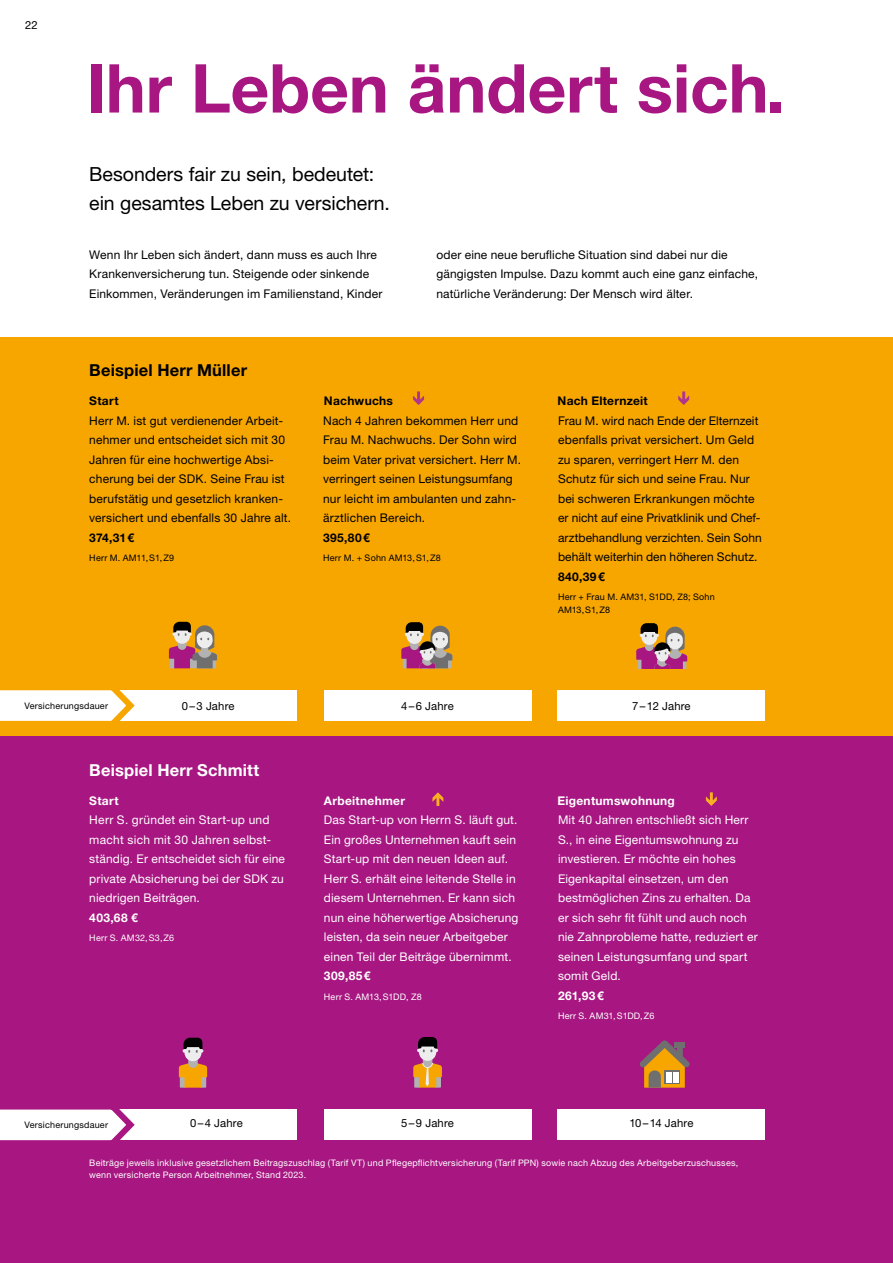
<style>
.page{position:relative;width:893px;height:1263px;background:#fff}
.page>*{position:absolute;margin:0;border:0;box-sizing:border-box;transform-origin:0 0}
.t1{font:700 67.5px "Helvetica Neue LT Std";color:#a71681}
.t2{font:19.5px/29.2px "Helvetica Neue LT Std";color:#000}
.t3{font:700 16.5px "Helvetica Neue LT Std";letter-spacing:.01em;color:#fff}
.t4{font:700 16.5px "Helvetica Neue LT Std";letter-spacing:.01em;color:#000}
.t5{font:12px/19.5px "Helvetica Neue LT Std";letter-spacing:.015em;color:#000}
.t6{font:12px/19.5px "Helvetica Neue LT Std";letter-spacing:.015em;color:#fff}
.t7{font:700 12px "Helvetica Neue LT Std";letter-spacing:.025em;color:#fff}
.t8{font:700 12px "Helvetica Neue LT Std";letter-spacing:.025em;color:#000}
.t9{font:11.25px "Helvetica Neue LT Std";letter-spacing:.015em;color:#000}
.t10{font:9px/12.8px "Helvetica Neue LT Std";letter-spacing:.025em;color:#fff}
.t11{font:9px/12.8px "Helvetica Neue LT Std";letter-spacing:.025em;color:#000}
</style>
<div class="page">
<div style="left:0;top:337px;width:893px;height:400px;background:#f7a600"></div>
<div style="left:0;top:737px;width:893px;height:526px;background:#a71681"></div>
<svg style="left:169px;top:621px;width:48px;height:47px"></svg>
<svg style="left:413px;top:391px;width:11px;height:14px"></svg>
<svg style="left:678px;top:391px;width:11px;height:14px"></svg>
<svg style="left:432px;top:792px;width:11px;height:14px"></svg>
<svg style="left:706px;top:792px;width:11px;height:14px"></svg>
<svg style="left:179px;top:1037px;width:28px;height:51px"></svg>
<svg style="left:401px;top:622px;width:51px;height:46px"></svg>
<svg style="left:636px;top:623px;width:51px;height:45px"></svg>
<svg style="left:413px;top:1037px;width:29px;height:50px"></svg>
<svg style="left:639px;top:1040px;width:51px;height:48px"></svg>
<div style="left:106px;top:690px;width:191px;height:31px;background:#fff"></div>
<div style="left:324px;top:690px;width:207px;height:31px;background:#fff"></div>
<div style="left:557px;top:690px;width:208px;height:31px;background:#fff"></div>
<svg style="left:0;top:690px;width:135px;height:31px;background:#fef8ec"></svg>
<div style="left:106px;top:1109px;width:191px;height:31px;background:#fff"></div>
<div style="left:324px;top:1109px;width:207px;height:31px;background:#fff"></div>
<div style="left:557px;top:1109px;width:208px;height:31px;background:#fff"></div>
<svg style="left:0;top:1109px;width:135px;height:32px;background:#f6e7f2"></svg>
<p class="t9" style="left:25px;top:19px;width:14px">22</p>
<h1 class="t1" style="left:86px;top:47px;width:700px">Ihr Leben ändert sich.</h1>
<h2 class="t2" style="left:89px;top:159px;width:302px">Besonders fair zu sein, bedeutet: ein gesamtes Leben zu versichern.</h2>
<p class="t5" style="left:89px;top:245px;width:295px">Wenn Ihr Leben sich ändert, dann muss es auch Ihre<br>Krankenversicherung tun. Steigende oder sinkende<br>Einkommen, Veränderungen im Familienstand, Kinder</p>
<p class="t5" style="left:436px;top:245px;width:323px">oder eine neue berufliche Situation sind dabei nur die gängigsten Impulse. Dazu kommt auch eine ganz einfache, natürliche Veränderung: Der Mensch wird älter.</p>
<h3 class="t4" style="left:89px;top:360px;width:159px">Beispiel Herr Müller</h3>
<p class="t5" style="left:89px;top:410px;width:203px">Herr M. ist gut verdienender Arbeit&shy;nehmer und entscheidet sich mit 30<br>Jahren für eine hochwertige Absi&shy;cherung bei der SDK. Seine Frau ist berufstätig und gesetzlich kranken&shy;versichert und ebenfalls 30 Jahre alt.</p>
<p class="t8" style="left:89px;top:530px;width:46px">374,31€</p>
<p class="t11" style="left:89px;top:551px;width:86px">Herr M. AM11,S1,Z9</p>
<p class="t8" style="left:89px;top:393px;width:31px">Start</p>
<p class="t8" style="left:324px;top:393px;width:71px">Nachwuchs</p>
<p class="t8" style="left:557px;top:393px;width:92px">Nach Elternzeit</p>
<p class="t5" style="left:323px;top:410px;width:199px">Nach 4 Jahren bekommen Herr und<br>Frau M. Nachwuchs. Der Sohn wird beim Vater privat versichert. Herr M. verringert seinen Leistungsumfang nur leicht im ambulanten und zahn&shy;ärztlichen Bereich.</p>
<p class="t8" style="left:323px;top:530px;width:48px">395,80€</p>
<p class="t11" style="left:323px;top:551px;width:119px">Herr M. + Sohn AM13,S1,Z8</p>
<p class="t5" style="left:558px;top:410px;width:205px">Frau M. wird nach Ende der Elternzeit ebenfalls privat versichert. Um Geld zu sparen, verringert Herr M. den Schutz für sich und seine Frau. Nur bei schweren Erkrankungen möchte er nicht auf eine Privatklinik und Chef&shy;arztbehandlung verzichten. Sein Sohn behält weiterhin den höheren Schutz.</p>
<p class="t8" style="left:558px;top:569px;width:48px">840,39€</p>
<p class="t11" style="left:558px;top:590px;width:158px">Herr + Frau M. AM31, S1DD, Z8; Sohn<br>AM13,S1,Z8</p>
<p class="t11" style="left:24px;top:699px;width:85px">Versicherungsdauer</p>
<p class="t9" style="left:182px;top:699px;width:54px">0–3 Jahre</p>
<p class="t9" style="left:401px;top:699px;width:54px">4–6 Jahre</p>
<p class="t9" style="left:632px;top:699px;width:60px">7–12 Jahre</p>
<h3 class="t3" style="left:89px;top:759px;width:172px">Beispiel Herr Schmitt</h3>
<p class="t6" style="left:89px;top:810px;width:197px">Herr S. gründet ein Start-up und macht sich mit 30 Jahren selbst&shy;ständig. Er entscheidet sich für eine private Absicherung bei der SDK zu niedrigen Beiträgen.</p>
<p class="t7" style="left:89px;top:910px;width:50px">403,68 €</p>
<p class="t10" style="left:89px;top:932px;width:86px">Herr S. AM32,S3,Z6</p>
<p class="t7" style="left:89px;top:793px;width:31px">Start</p>
<p class="t7" style="left:324px;top:793px;width:83px">Arbeitnehmer</p>
<p class="t7" style="left:557px;top:793px;width:119px">Eigentumswohnung</p>
<p class="t6" style="left:324px;top:810px;width:196px">Das Start-up von Herrn S. läuft gut.<br>Ein großes Unternehmen kauft sein Start-up mit den neuen Ideen auf.<br>Herr S. erhält eine leitende Stelle in diesem Unternehmen. Er kann sich nun eine höherwertige Absicherung leisten, da sein neuer Arbeitgeber einen Teil der Beiträge übernimmt.</p>
<p class="t7" style="left:324px;top:969px;width:48px">309,85€</p>
<p class="t10" style="left:324px;top:990px;width:99px">Herr S. AM13,S1DD, Z8</p>
<p class="t6" style="left:558px;top:810px;width:201px">Mit 40 Jahren entschließt sich Herr<br>S., in eine Eigentumswohnung zu investieren. Er möchte ein hohes<br>Eigenkapital einsetzen, um den bestmöglichen Zins zu erhalten. Da er sich sehr fit fühlt und auch noch nie Zahnprobleme hatte, reduziert er seinen Leistungsumfang und spart somit Geld.</p>
<p class="t7" style="left:558px;top:988px;width:47px">261,93€</p>
<p class="t10" style="left:558px;top:1010px;width:98px">Herr S. AM31,S1DD,Z6</p>
<p class="t11" style="left:24px;top:1118px;width:85px">Versicherungsdauer</p>
<p class="t9" style="left:190px;top:1116px;width:54px">0–4 Jahre</p>
<p class="t9" style="left:401px;top:1116px;width:54px">5–9 Jahre</p>
<p class="t9" style="left:629px;top:1116px;width:66px">10–14 Jahre</p>
<p class="t10" style="left:89px;top:1156px;width:650px">Beiträge jeweils inklusive gesetzlichem Beitragszuschlag (Tarif VT) und Pflegepflichtversicherung (Tarif PPN) sowie nach Abzug des Arbeitgeberzuschusses, wenn versicherte Person Arbeitnehmer, Stand 2023.</p>
</div>
